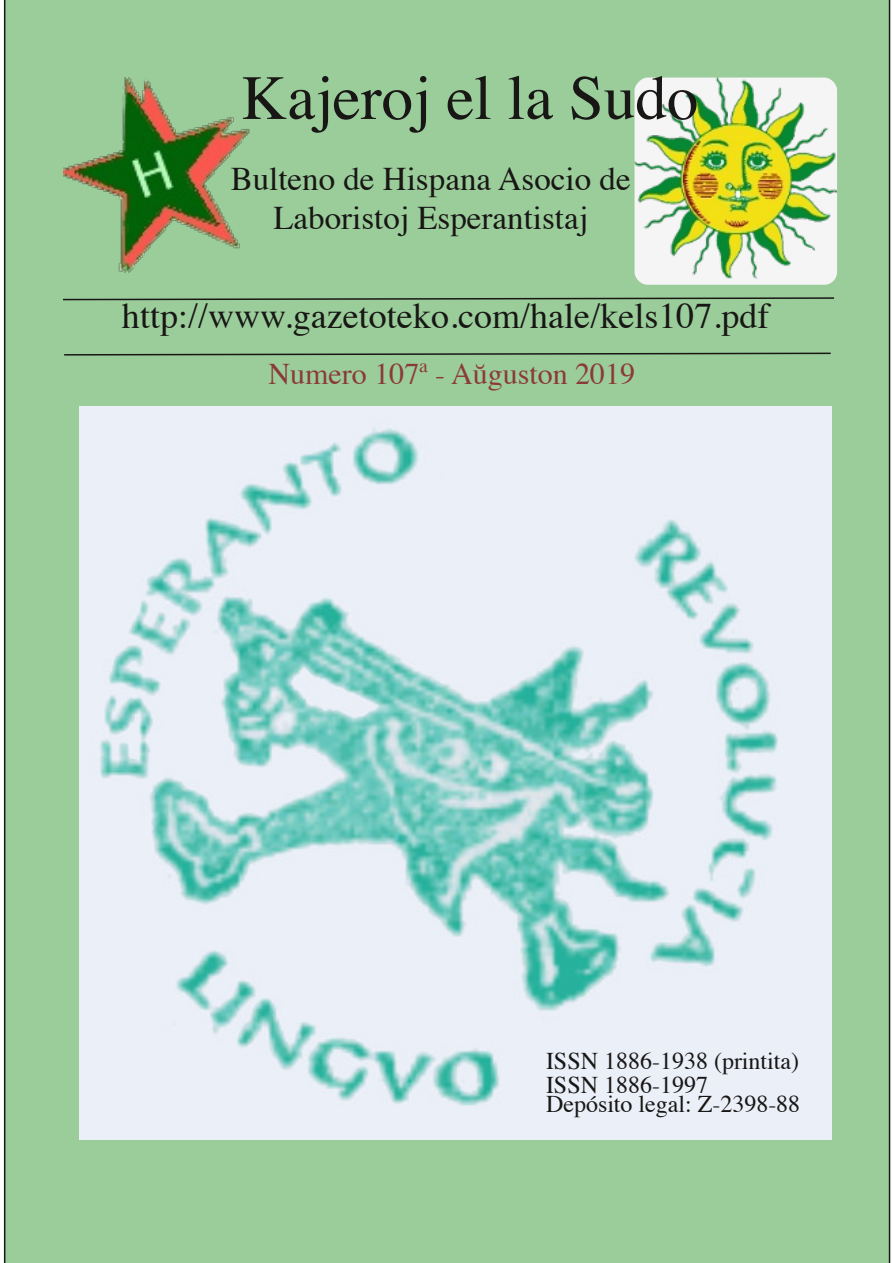
<style>
.page{position:relative;width:893px;height:1263px;background:#fff}
.page>*{position:absolute;margin:0;border:0;box-sizing:border-box;transform-origin:0 0}
.t1{font:63px "Times";color:#181715}
.t2{font:36px "Times";color:#181715}
.t3{font:33px/39px "Times";color:#181715;text-align:center}
.t4{font:30px "Times";color:#8b3a3a}
.t5{font:24px/24px "Times";color:#181715}
</style>
<div class="page">
<div style="left:4px;top:0;width:886px;height:1263px;background:#9bcd9b"></div>
<div style="left:634px;top:78px;width:203px;height:207px;background:#f5f5f5;border-radius:13px"></div>
<img style="left:634px;top:78px;width:203px;height:201px">
<img style="left:63px;top:78px;width:187px;height:195px">
<svg style="left:61px;top:297px;width:775px;height:4px;background:#698868"></svg>
<svg style="left:63px;top:352px;width:769px;height:4px;background:#698868"></svg>
<img style="left:79px;top:407px;width:752px;height:732px">
<h1 class="t1" style="left:242px;top:72px;width:458px">Kajeroj el la Sudo</h1>
<h3 class="t3" style="left:231px;top:162px;width:401px">Bulteno de Hispana Asocio de<br>Laboristoj Esperantistaj</h3>
<h2 class="t2" style="left:122px;top:301px;width:649px">http://www.gazetoteko.com/hale/kels107.pdf</h2>
<p class="t4" style="left:268px;top:362px;width:368px">Numero 107ª - Aŭguston 2019</p>
<p class="t5" style="left:546px;top:1051px;width:254px">ISSN 1886-1938 (printita)<br>ISSN 1886-1997</p>
<p class="t5" style="left:546px;top:1094px;width:256px">Depósito legal: Z-2398-88</p>
</div>
